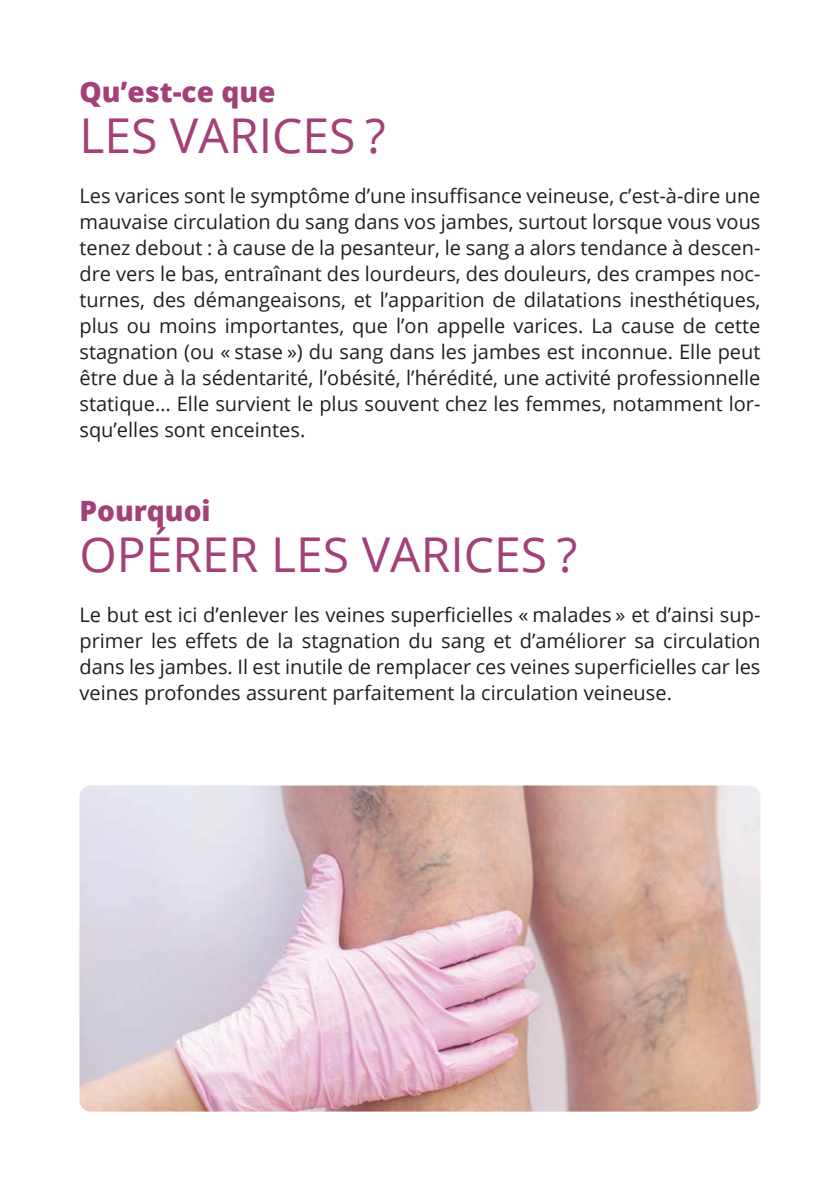
<style>
.page{position:relative;width:840px;height:1191px;background:#fff}
.page>*{position:absolute;margin:0;border:0;box-sizing:border-box;transform-origin:0 0}
.t1{font:48px "Open Sans";color:#a43f78}
.t2{font:800 28px "Open Sans";color:#a43f78}
.t3{font:20px/26px "Open Sans";color:#231f20;text-align:justify}
</style>
<div class="page">
<hr style="left:839px;top:0;width:1px;height:1191px;background:#c5e5ea">
<img style="left:79px;top:785px;width:681px;height:326px">
<h2 class="t2" style="left:79px;top:71px;width:197px">Qu’est-ce que</h2>
<h1 class="t1" style="left:79px;top:103px;width:307px">LES VARICES ?</h1>
<p class="t3" style="left:79px;top:183px;width:682px">Les varices sont le symptôme d’une insuffisance veineuse, c’est-à-dire une mauvaise circulation du sang dans vos jambes, surtout lorsque vous vous tenez debout : à cause de la pesanteur, le sang a alors tendance à descen&shy;dre vers le bas, entraînant des lourdeurs, des douleurs, des crampes noc&shy;turnes, des démangeaisons, et l’apparition de dilatations inesthétiques, plus ou moins importantes, que l’on appelle varices. La cause de cette stagnation (ou « stase ») du sang dans les jambes est inconnue. Elle peut être due à la sédentarité, l’obésité, l’hérédité, une activité professionnelle statique… Elle survient le plus souvent chez les femmes, notamment lor&shy;squ’elles sont enceintes.</p>
<h2 class="t2" style="left:79px;top:490px;width:133px">Pourquoi</h2>
<h1 class="t1" style="left:79px;top:522px;width:499px">OPÉRER LES VARICES ?</h1>
<p class="t3" style="left:79px;top:601px;width:682px">Le but est ici d’enlever les veines superficielles « malades » et d’ainsi sup&shy;primer les effets de la stagnation du sang et d’améliorer sa circulation dans les jambes. Il est inutile de remplacer ces veines superficielles car les veines profondes assurent parfaitement la circulation veineuse.</p>
</div>
